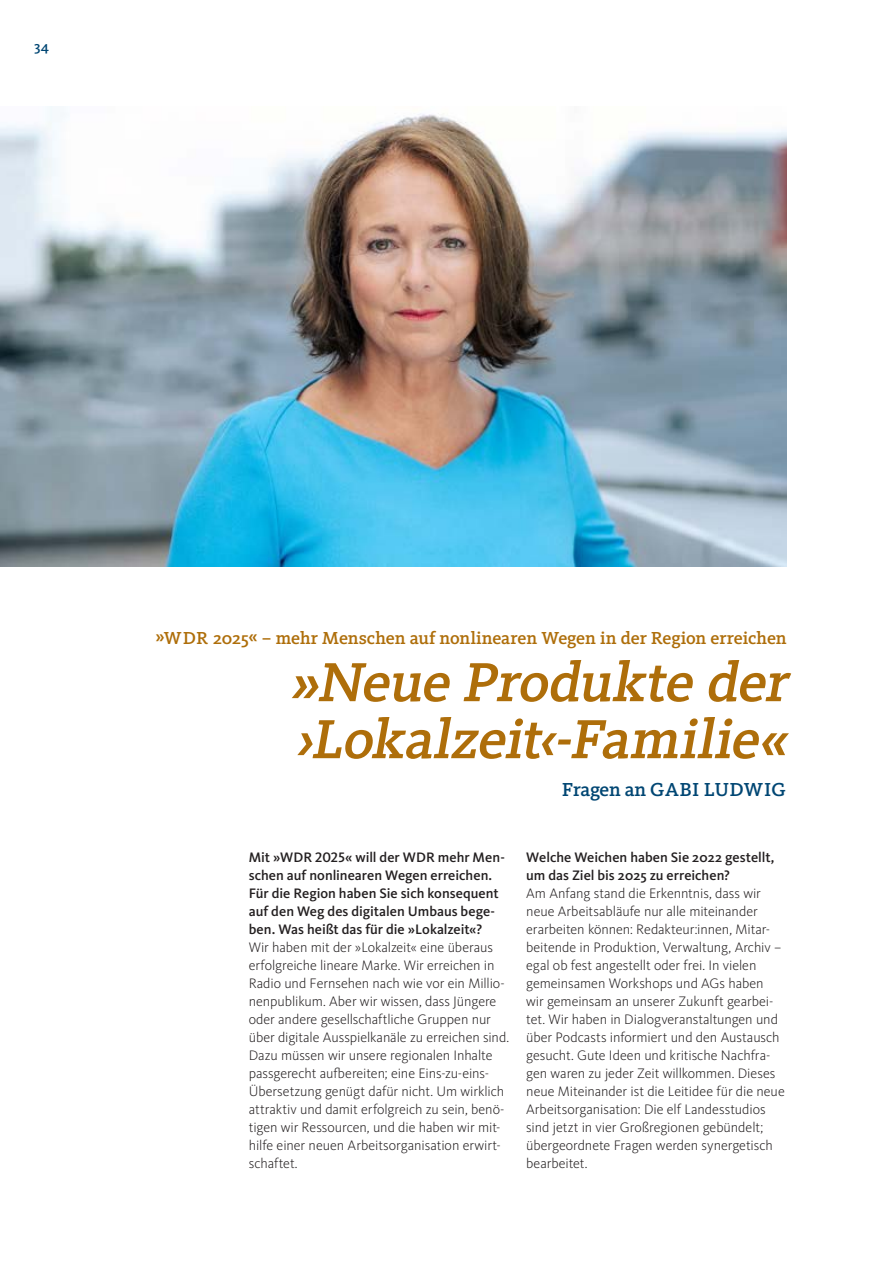
<style>
.page{position:relative;width:893px;height:1263px;background:#fff}
.page>*{position:absolute;margin:0;border:0;box-sizing:border-box;transform-origin:0 0}
.t1{font:italic 500 57px/57px "WDR Slab";color:#ae6e0a}
.t2{font:500 19.5px "WDR Slab";letter-spacing:.01em;color:#004673}
.t3{font:500 18px "WDR Slab";letter-spacing:-.005em;color:#ae6e0a}
.t4{font:300 14.25px/18px "WDR Sans";letter-spacing:-.005em;color:#231f20}
.t5{font:500 14.25px/18px "WDR Sans";color:#231f20}
.t6{font:500 14.25px "WDR Slab";color:#004673}
</style>
<div class="page">
<img style="left:0;top:106px;width:787px;height:460px">
<p class="t6" style="left:34px;top:38px;width:17px">34</p>
<p class="t3" style="left:155px;top:627px;width:633px">»WDR 2025« – mehr Menschen auf nonlinearen Wegen in der Region erreichen</p>
<h1 class="t1" style="left:289px;top:653px;width:511px">»Neue Produkte der ›Lokalzeit‹-Familie«</h1>
<h2 class="t2" style="left:562px;top:778px;width:225px">Fragen an GABI LUDWIG</h2>
<p class="t5" style="left:249px;top:848px;width:258px">Mit »WDR 2025« will der WDR mehr Men&shy;schen auf nonlinearen Wegen erreichen.<br>Für die Region haben Sie sich konsequent auf den Weg des digitalen Umbaus bege&shy;ben. Was heißt das für die »Lokalzeit«?</p>
<p class="t4" style="left:249px;top:938px;width:262px">Wir haben mit der »Lokalzeit« eine überaus erfolgreiche lineare Marke. Wir erreichen in Radio und Fernsehen nach wie vor ein Millio&shy;nenpublikum. Aber wir wissen, dass Jüngere oder andere gesellschaftliche Gruppen nur über digitale Ausspielkanäle zu erreichen sind.<br>Dazu müssen wir unsere regionalen Inhalte passgerecht aufbereiten; eine Eins-zu-eins-Übersetzung genügt dafür nicht. Um wirklich attraktiv und damit erfolgreich zu sein, benö&shy;tigen wir Ressourcen, und die haben wir mit&shy;hilfe einer neuen Arbeitsorganisation erwirt&shy;schaftet.</p>
<p class="t5" style="left:526px;top:848px;width:250px">Welche Weichen haben Sie 2022 gestellt, um das Ziel bis 2025 zu erreichen?</p>
<p class="t4" style="left:526px;top:885px;width:260px">Am Anfang stand die Erkenntnis, dass wir neue Arbeitsabläufe nur alle miteinander erarbeiten können: Redakteur:innen, Mitar&shy;beitende in Produktion, Verwaltung, Archiv – egal ob fest angestellt oder frei. In vielen gemeinsamen Workshops und AGs haben<br>wir gemeinsam an unserer Zukunft gearbei&shy;tet. Wir haben in Dialogveranstaltungen und über Podcasts informiert und den Austausch gesucht. Gute Ideen und kritische Nachfra&shy;gen waren zu jeder Zeit willkommen. Dieses neue Miteinander ist die Leitidee für die neue Arbeitsorganisation: Die elf Landesstudios sind jetzt in vier Großregionen gebündelt; übergeordnete Fragen werden synergetisch bearbeitet.</p>
</div>
